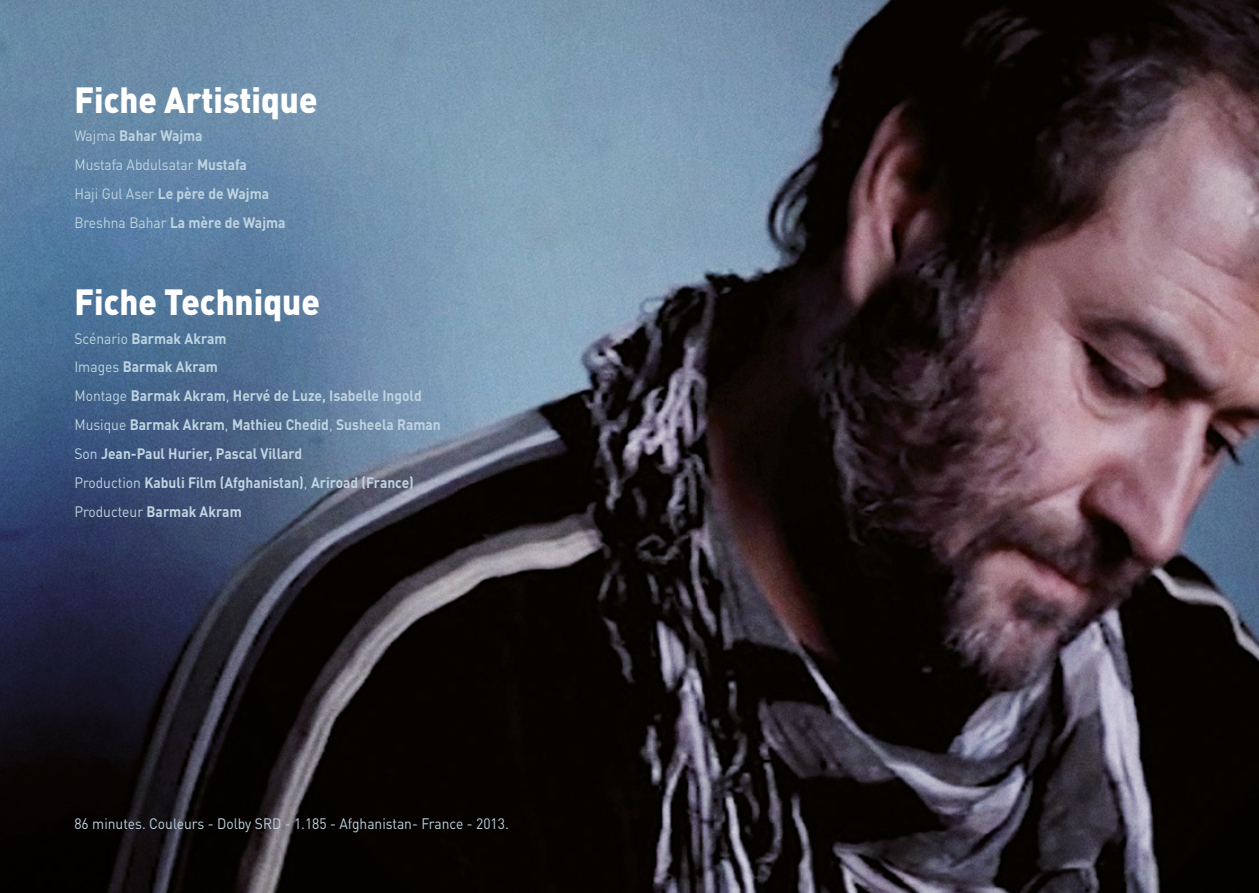
<style>
.page{position:relative;width:1259px;height:893px;background:#fff}
.page>*{position:absolute;margin:0;border:0;box-sizing:border-box;transform-origin:0 0}
.t1{font:900 36px "DIN Pro";color:#fff;scale:.92 1}
.t2{font:700 15px/28.8px "DIN Pro";color:#bfd4e0;scale:.92 1}
.t3{font:15px/28.8px "DIN Pro";color:#bfd4e0;scale:.92 1}
.s1{font-weight:700}
.s2{font-weight:400}
</style>
<div class="page">
<img style="left:0;top:0;width:1259px;height:893px">
<h1 class="t1" style="left:74px;top:75px;width:266px">Fiche Artistique</h1>
<p class="t3" style="left:74px;top:121px;width:231px">Wajma <span class="s1">Bahar Wajma<br></span>Mustafa Abdulsatar <span class="s1">Mustafa<br></span>Haji Gul Aser <span class="s1">Le père de Wajma<br></span>Breshna Bahar <span class="s1">La mère de Wajma</span></p>
<h1 class="t1" style="left:74px;top:277px;width:268px">Fiche Technique</h1>
<p class="t2" style="left:74px;top:323px;width:400px"><span class="s2">Scénario</span> Barmak Akram<br><span class="s2">Images</span> Barmak Akram<br><span class="s2">Montage</span> Barmak Akram<span class="s2">,</span> Hervé de Luze, Isabelle Ingold <span class="s2">Musique</span> Barmak Akram<span class="s2">,</span> Mathieu Chedid<span class="s2">,</span> Susheela Raman <span class="s2">Son</span> Jean-Paul Hurier, Pascal Villard<br><span class="s2">Production</span> Kabuli Film (Afghanistan)<span class="s2">,</span> Ariroad (France)<br><span class="s2">Producteur</span> Barmak Akram</p>
<p class="t3" style="left:74px;top:808px;width:473px">86 minutes. Couleurs - Dolby SRD - 1.185 - Afghanistan- France - 2013.</p>
</div>
